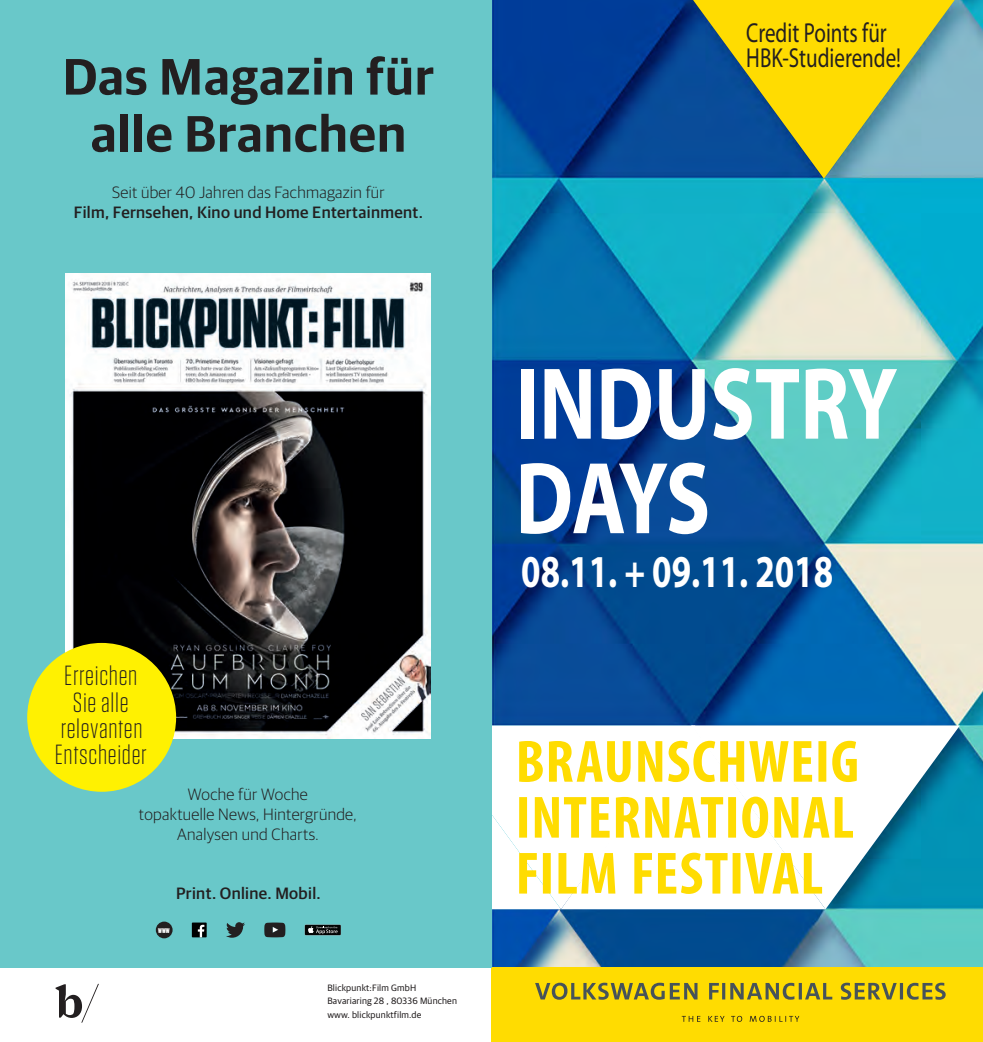
<style>
.page{position:relative;width:983px;height:1042px;background:#fff}
.page>*{position:absolute;margin:0;border:0;box-sizing:border-box;transform-origin:0 0}
.t1{font:700 103.25px "Myriad Pro";color:#fff;scale:.8 1}
.t2{font:600 51.27px/57.1px "Guardian Sans";letter-spacing:.025em;color:#231f20;text-align:center}
.t3{font:700 45.85px "Myriad Pro";color:#fff;scale:.76 1}
.t4{font:300 27.65px/26.1px "Tungsten";letter-spacing:.025em;color:#231f20;text-align:center}
.t5{font:27.47px "Myriad Pro";color:#231f20;scale:.76 1}
.t6{font:500 16.45px/20.3px "Guardian Sans";letter-spacing:.02em;color:#231f20;text-align:center}
.t7{font:300 16.45px/20.3px "Guardian Sans";letter-spacing:.02em;color:#231f20;text-align:center}
.t8{font:9.28px/13.1px "Guardian Sans";letter-spacing:.02em;color:#231f20}
.t9{font:700 6.83px "Tungsten";color:#fff}
.s1{font-weight:300}
</style>
<div class="page">
<img style="left:491px;top:0;width:491px;height:967px">
<svg style="left:692px;top:0;width:262px;height:179px;background:#9dab56"></svg>
<div style="left:491px;top:967px;width:491px;height:75px;background:#ffdc01"></div>
<svg style="left:491px;top:725px;width:70px;height:184px"></svg>
<svg style="left:561px;top:725px;width:130px;height:16px"></svg>
<svg style="left:691px;top:725px;width:268px;height:184px"></svg>
<svg style="left:519px;top:741px;width:359px;height:170px"></svg>
<div style="left:0;top:0;width:491px;height:967px;background:#69c8c9"></div>
<img style="left:65px;top:274px;width:365px;height:464px">
<div style="left:192px;top:922px;width:15px;height:15px;background:#000"></div>
<svg style="left:198px;top:925px;width:6px;height:12px"></svg>
<svg style="left:226px;top:922px;width:19px;height:15px"></svg>
<svg style="left:264px;top:922px;width:21px;height:15px"></svg>
<div style="left:156px;top:921px;width:16px;height:17px;background:#231f20;border-radius:50%"></div>
<svg style="left:304px;top:924px;width:37px;height:11px"></svg>
<div style="left:305px;top:925px;width:36px;height:10px;background:#030505"></div>
<svg style="left:308px;top:926px;width:29px;height:8px"></svg>
<svg style="left:56px;top:984px;width:43px;height:38px"></svg>
<div style="left:27px;top:643px;width:149px;height:149px;background:#fff101;border-radius:50%"></div>
<svg style="left:535px;top:982px;width:410px;height:18px"></svg>
<svg style="left:681px;top:1016px;width:118px;height:5px"></svg>
<p class="t2" style="left:63px;top:44px;width:372px">Das Magazin für alle Branchen</p>
<p class="t6" style="left:74px;top:180px;width:350px"><span class="s1">Seit über 40 Jahren das Fachmagazin für<br></span>Film, Fernsehen, Kino und Home Entertainment.</p>
<p class="t4" style="left:55px;top:663px;width:94px">Erreichen<br>Sie alle relevanten<br>Entscheider</p>
<p class="t7" style="left:139px;top:783px;width:219px">Woche für Woche<br>topaktuelle News, Hintergründe,<br>Analysen und Charts.</p>
<p class="t6" style="left:176px;top:881px;width:146px">Print. Online. Mobil.</p>
<p class="t9" style="left:158px;top:926px;width:13px">WWW</p>
<p class="t8" style="left:327px;top:980px;width:131px">Blickpunkt:Film GmbH<br>Bavariaring 28 , 80336 München www. blickpunktfilm.de</p>
<p class="t5" style="left:746px;top:16px;width:186px">Credit Points für</p>
<p class="t5" style="left:746px;top:41px;width:205px">HBK-Studierende!</p>
<p class="t1" style="left:515px;top:336px;width:479px">INDUSTRY</p>
<p class="t1" style="left:515px;top:431px;width:245px">DAYS</p>
<p class="t3" style="left:521px;top:541px;width:411px">08.11. + 09.11. 2018</p>
</div>
